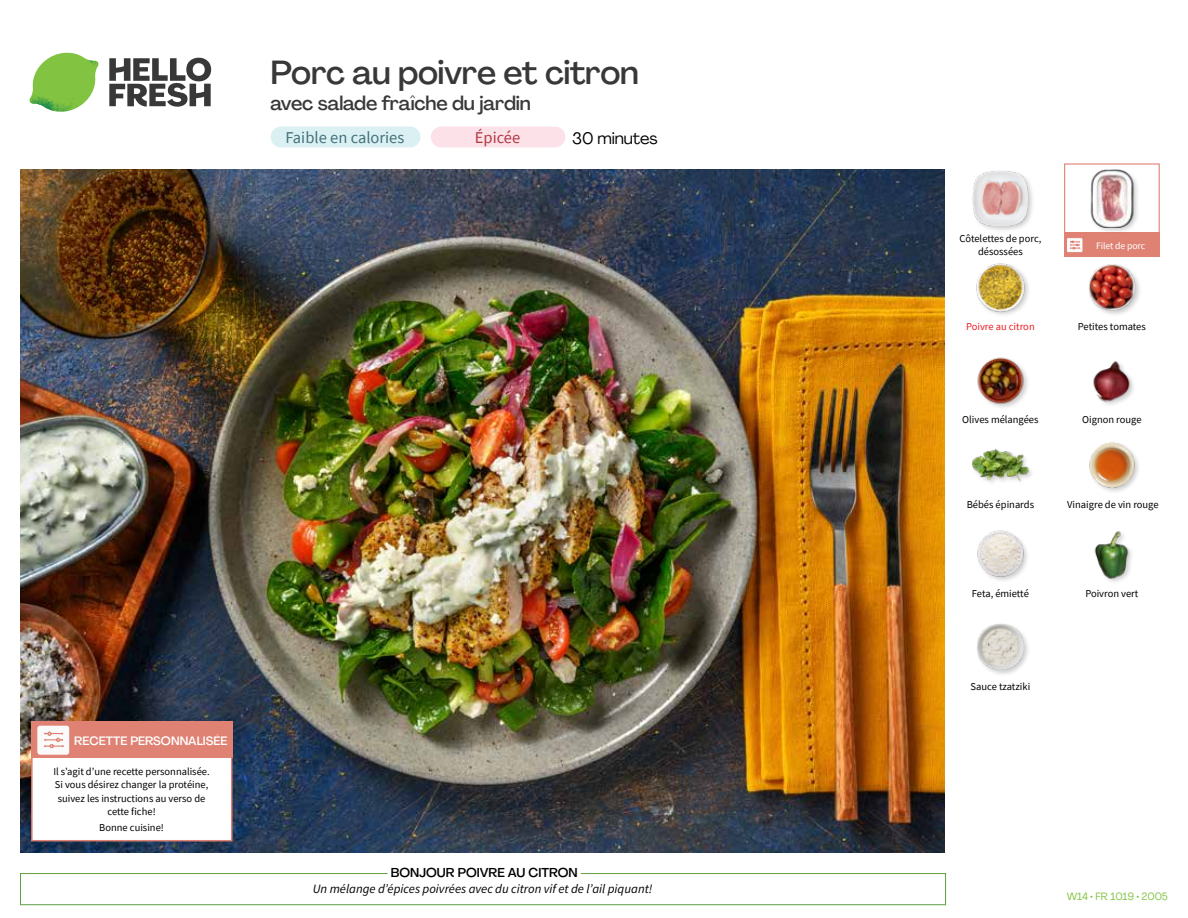
<style>
.page{position:relative;width:1188px;height:918px;background:#fff}
.page>*{position:absolute;margin:0;border:0;box-sizing:border-box;transform-origin:0 0}
.t1{font:500 33px "Agrandir";letter-spacing:-.015em;color:#383839}
.t2{font:500 19.5px "Agrandir";letter-spacing:-.01em;color:#383839}
.t3{font:16.5px "Source Sans Pro";color:#43717b}
.t4{font:16.5px "Agrandir";letter-spacing:-.01em;color:#000}
.t5{font:16.5px "Source Sans Pro";color:#b33841}
.t6{font:italic 12.75px "Source Sans Pro";color:#000}
.t7{font:500 12.75px "Agrandir";color:#000}
.t8{font:500 12px "Agrandir";color:#fff}
.t9{font:10.5px/13.5px "Source Sans Pro";color:#000;text-align:center}
.t10{font:10.5px "Agrandir";letter-spacing:-.005em;color:#82c341}
.t11{font:10.5px "Source Sans Pro";color:#ed1d24}
.t12{font:9.75px "Source Sans Pro";letter-spacing:-.01em;color:#fff}
</style>
<div class="page">
<svg style="left:109px;top:57px;width:102px;height:50px"></svg>
<svg style="left:34px;top:53px;width:62px;height:40px"></svg>
<img style="left:67px;top:53px;width:32px;height:26px">
<img style="left:33px;top:75px;width:59px;height:11px">
<img style="left:29px;top:79px;width:61px;height:33px">
<img style="left:65px;top:86px;width:27px;height:25px">
<div style="left:20px;top:873px;width:926px;height:32px;border:1px solid #609f43"></div>
<div style="left:388px;top:865px;width:193px;height:15px;background:#fff"></div>
<img style="left:21px;top:170px;width:924px;height:682px">
<div style="left:271px;top:127px;width:150px;height:20px;background:#dbf0f2;border-radius:10px"></div>
<div style="left:431px;top:127px;width:134px;height:20px;background:#fce1e9;border-radius:10px"></div>
<div style="left:1064px;top:163px;width:96px;height:73px;border:1px solid #df8273"></div>
<div style="left:1064px;top:232px;width:96px;height:25px;background:#df8273"></div>
<div style="left:1066px;top:238px;width:17px;height:15px;background:#fafafa;border-radius:2px"></div>
<div style="left:1066px;top:237px;width:17px;height:16px;border:1px solid #df8273;border-radius:2px"></div>
<svg style="left:1070px;top:241px;width:10px;height:8px"></svg>
<div style="left:975px;top:622px;width:56px;height:55px;background:#000;opacity:.2"></div>
<img style="left:977px;top:623px;width:47px;height:48px">
<img style="left:1094px;top:531px;width:38px;height:51px">
<img style="left:977px;top:530px;width:50px;height:51px">
<img style="left:1089px;top:442px;width:50px;height:50px">
<div style="left:971px;top:448px;width:64px;height:40px;background:#000;opacity:.2"></div>
<img style="left:972px;top:448px;width:57px;height:40px">
<img style="left:1093px;top:361px;width:41px;height:44px">
<img style="left:977px;top:357px;width:51px;height:51px">
<div style="left:1087px;top:263px;width:56px;height:55px;background:#000;opacity:.2"></div>
<img style="left:1088px;top:264px;width:48px;height:47px">
<img style="left:976px;top:263px;width:53px;height:52px">
<div style="left:1090px;top:169px;width:50px;height:65px;background:#000;opacity:.2"></div>
<img style="left:1090px;top:170px;width:50px;height:57px">
<div style="left:972px;top:170px;width:63px;height:63px;background:#000;opacity:.2"></div>
<img style="left:972px;top:170px;width:57px;height:57px">
<div style="left:31px;top:733px;width:201px;height:108px;background:#fff;border:2px solid #df8273"></div>
<div style="left:31px;top:722px;width:202px;height:36px;background:#df8273"></div>
<div style="left:37px;top:725px;width:33px;height:30px;background:#fafafa;border-radius:3px"></div>
<div style="left:36px;top:725px;width:34px;height:31px;border:1px solid #df8273;border-radius:3px"></div>
<svg style="left:45px;top:732px;width:18px;height:16px"></svg>
<h1 class="t1" style="left:271px;top:52px;width:370px">Porc au poivre et citron</h1>
<h2 class="t2" style="left:271px;top:91px;width:262px">avec salade fraîche du jardin</h2>
<h3 class="t3" style="left:285px;top:127px;width:120px">Faible en calories</h3>
<h3 class="t5" style="left:475px;top:127px;width:47px">Épicée</h3>
<h3 class="t4" style="left:572px;top:128px;width:87px">30 minutes</h3>
<p class="t8" style="left:74px;top:733px;width:155px">RECETTE PERSONNALISÉE</p>
<p class="t9" style="left:53px;top:765px;width:158px">Il s’agit d’une recette personnalisée.<br>Si vous désirez changer la protéine, suivez les instructions au verso de cette fiche!</p>
<p class="t9" style="left:99px;top:821px;width:66px">Bonne cuisine!</p>
<p class="t7" style="left:391px;top:864px;width:188px">BONJOUR POIVRE AU CITRON</p>
<p class="t6" style="left:313px;top:881px;width:341px">Un mélange d’épices poivrées avec du citron vif et de l’ail piquant!</p>
<p class="t9" style="left:960px;top:231px;width:83px">Côtelettes de porc, désossées</p>
<p class="t12" style="left:1096px;top:239px;width:51px">Filet de porc</p>
<p class="t11" style="left:966px;top:320px;width:70px">Poivre au citron</p>
<p class="t9" style="left:1078px;top:320px;width:69px">Petites tomates</p>
<p class="t9" style="left:962px;top:413px;width:78px">Olives mélangées</p>
<p class="t9" style="left:1082px;top:413px;width:61px">Oignon rouge</p>
<p class="t9" style="left:967px;top:498px;width:69px">Bébés épinards</p>
<p class="t9" style="left:1067px;top:498px;width:93px">Vinaigre de vin rouge</p>
<p class="t9" style="left:972px;top:586px;width:58px">Feta, émietté</p>
<p class="t9" style="left:1085px;top:586px;width:55px">Poivron vert</p>
<p class="t9" style="left:971px;top:679px;width:61px">Sauce tzatziki</p>
<p class="t10" style="left:1067px;top:890px;width:103px">W14 • FR 1019 • 2005</p>
</div>
